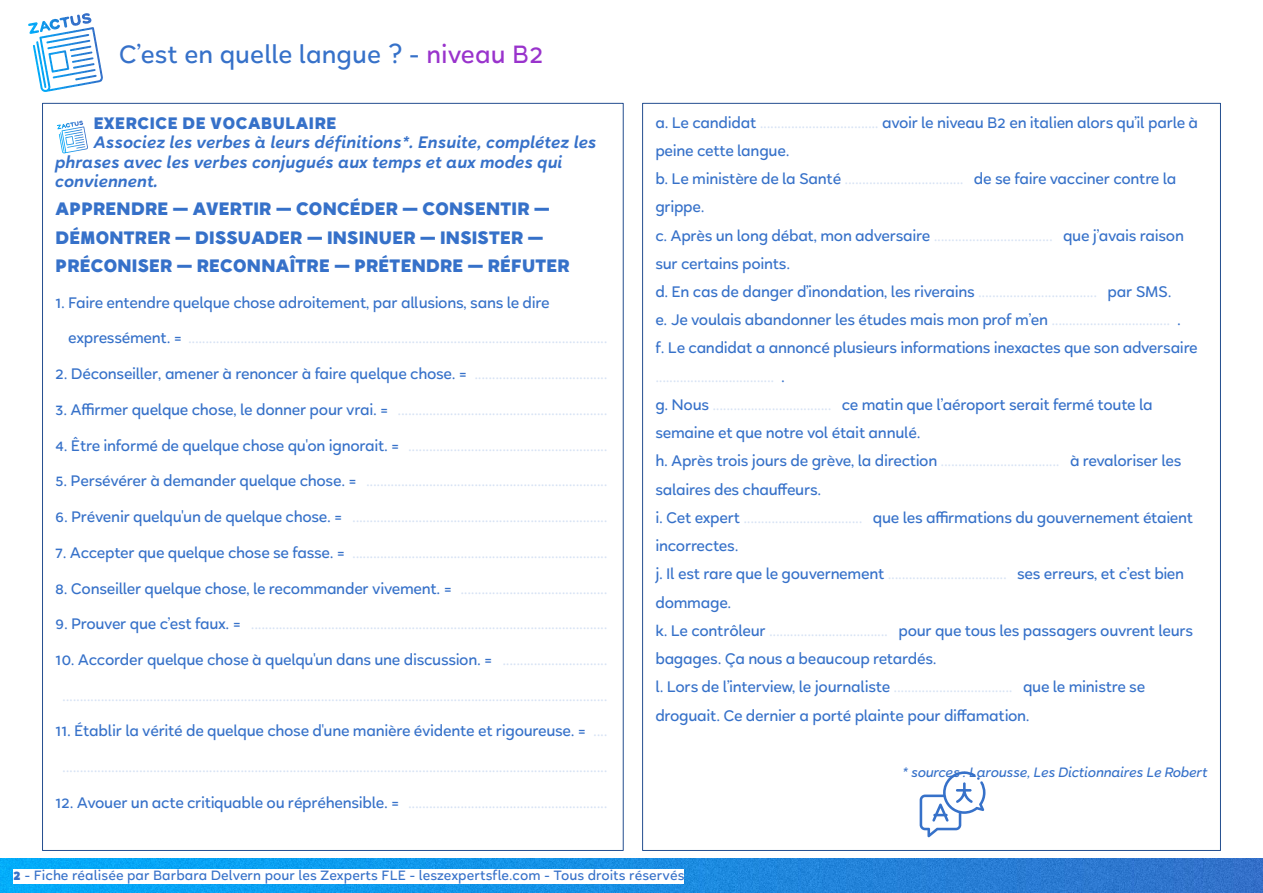
<style>
.page{position:relative;width:1263px;height:893px;background:#fff}
.page>*{position:absolute;margin:0;border:0;box-sizing:border-box;transform-origin:0 0}
.t1{font:500 27px "Halcyon";color:#3671c9}
.t2{font:900 19.5px/28.2px "Halcyon";letter-spacing:-.02em;color:#3671c9}
.t3{font:italic 600 18px/19.5px "Halcyon";color:#3671c9}
.t4{font:900 18px "Halcyon";color:#3671c9}
.t5{font:500 16.5px/35.7px "Halcyon";letter-spacing:-.02em;color:rgb(54 113 201/.2);text-align:center}
.t6{font:500 16.5px/28.2px "Halcyon";letter-spacing:-.02em;color:#3671c9}
.t7{font:italic 500 14.7px "Halcyon";letter-spacing:-.02em;color:#3671c9}
.t8{font:500 14.55px "Halcyon";color:#3671c9}
.s1{color:#93c}
.s2{color:#3671c9}
.s3{color:rgb(54 113 201/.2)}
.s4{font-weight:900}
</style>
<div class="page">
<img style="left:0;top:859px;width:1263px;height:34px">
<div style="left:14px;top:869px;width:670px;height:14px;background:#fff"></div>
<img style="left:28px;top:15px;width:63px;height:19px">
<img style="left:33px;top:27px;width:70px;height:65px">
<img style="left:57px;top:121px;width:26px;height:8px">
<img style="left:59px;top:126px;width:29px;height:27px">
<svg style="left:920px;top:771px;width:65px;height:66px"></svg>
<h1 class="t1" style="left:119px;top:44px;width:426px">C’est en quelle langue ? - <span class="s1">niveau B2</span></h1>
<p class="t4" style="left:93px;top:116px;width:245px">EXERCICE DE VOCABULAIRE</p>
<p class="t3" style="left:55px;top:136px;width:543px;text-indent:38px">Associez les verbes à leurs définitions*. Ensuite, complétez les phrases avec les verbes conjugués aux temps et aux modes qui conviennent.</p>
<p class="t2" style="left:55px;top:198px;width:516px">APPRENDRE — AVERTIR — CONCÉDER — CONSENTIR —<br>DÉMONTRER — DISSUADER — INSINUER — INSISTER —<br>PRÉCONISER — RECONNAÎTRE — PRÉTENDRE — RÉFUTER</p>
<p class="t5" style="left:68px;top:287px;width:541px;text-align:left;text-indent:-13px"><span class="s2">1. Faire entendre quelque chose adroitement, par allusions, sans le dire expressément. =</span> ........................................................................................................................</p>
<p class="t6" style="left:55px;top:362px;width:554px">2. Déconseiller, amener à renoncer à faire quelque chose. = <span class="s3">......................................</span></p>
<p class="t5" style="left:55px;top:394px;width:554px"><span class="s2">3. Affirmer quelque chose, le donner pour vrai. =</span> ............................................................</p>
<p class="t5" style="left:55px;top:430px;width:554px"><span class="s2">4. Être informé de quelque chose qu'on ignorait. =</span> .........................................................</p>
<p class="t5" style="left:55px;top:466px;width:554px"><span class="s2">5. Persévérer à demander quelque chose. =</span> .....................................................................</p>
<p class="t5" style="left:55px;top:502px;width:554px"><span class="s2">6. Prévenir quelqu'un de quelque chose. =</span> .........................................................................</p>
<p class="t5" style="left:55px;top:537px;width:554px"><span class="s2">7. Accepter que quelque chose se fasse. =</span> .........................................................................</p>
<p class="t6" style="left:55px;top:577px;width:554px">8. Conseiller quelque chose, le recommander vivement. = <span class="s3">..........................................</span></p>
<p class="t5" style="left:55px;top:609px;width:554px"><span class="s2">9. Prouver que c’est faux. =</span> ......................................................................................................</p>
<p class="t5" style="left:55px;top:644px;width:554px"><span class="s2">10. Accorder quelque chose à quelqu'un dans une discussion. =</span> .............................. ............................................................................................................................................................</p>
<p class="t5" style="left:55px;top:716px;width:554px"><span class="s2">11. Établir la vérité de quelque chose d'une manière évidente et rigoureuse. =</span> .... ............................................................................................................................................................</p>
<p class="t5" style="left:55px;top:787px;width:554px"><span class="s2">12. Avouer un acte critiquable ou répréhensible. =</span> .........................................................</p>
<p class="t6" style="left:655px;top:111px;width:544px">a. Le candidat <span class="s3">..................................</span> avoir le niveau B2 en italien alors qu’il parle à peine cette langue.<br>b. Le ministère de la Santé <span class="s3">..................................</span> de se faire vacciner contre la grippe.<br>c. Après un long débat, mon adversaire <span class="s3">..................................</span> que j’avais raison sur certains points.<br>d. En cas de danger d’inondation, les riverains <span class="s3">..................................</span> par SMS.<br>e. Je voulais abandonner les études mais mon prof m’en <span class="s3">..................................</span> .<br>f. Le candidat a annoncé plusieurs informations inexactes que son adversaire <span class="s3">..................................</span> .<br>g. Nous <span class="s3">..................................</span> ce matin que l’aéroport serait fermé toute la semaine et que notre vol était annulé.<br>h. Après trois jours de grève, la direction <span class="s3">..................................</span> à revaloriser les salaires des chauffeurs.<br>i. Cet expert <span class="s3">..................................</span> que les affirmations du gouvernement étaient incorrectes.<br>j. Il est rare que le gouvernement <span class="s3">..................................</span> ses erreurs, et c’est bien dommage.<br>k. Le contrôleur <span class="s3">..................................</span> pour que tous les passagers ouvrent leurs bagages. Ça nous a beaucoup retardés.<br>l. Lors de l’interview, le journaliste <span class="s3">..................................</span> que le ministre se droguait. Ce dernier a porté plainte pour diffamation.</p>
<p class="t7" style="left:902px;top:766px;width:307px">* sources : Larousse, Les Dictionnaires Le Robert</p>
<p class="t8" style="left:13px;top:869px;width:673px"><span class="s4">2</span> - Fiche réalisée par Barbara Delvern pour les Zexperts FLE - leszexpertsfle.com - Tous droits réservés</p>
</div>
